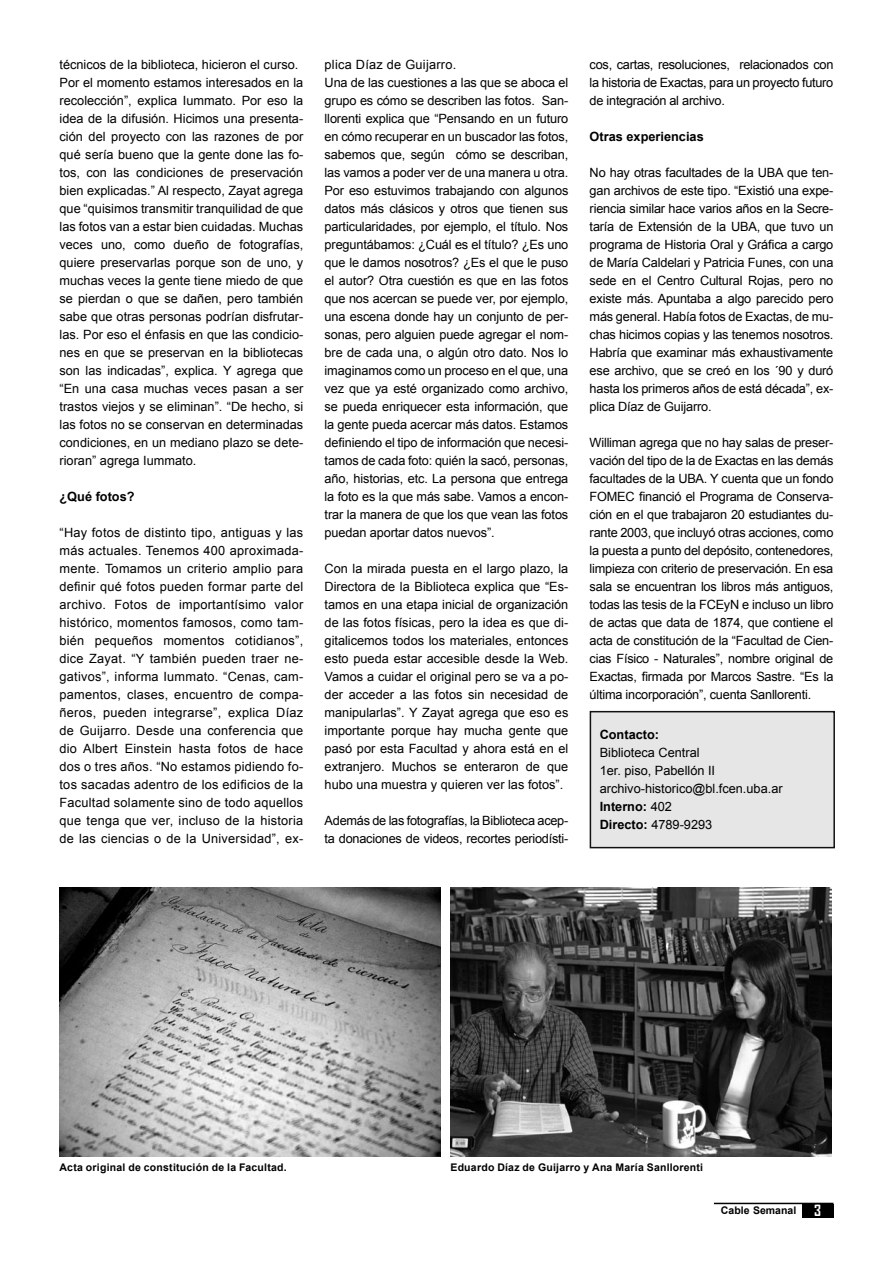
<style>
.page{position:relative;width:893px;height:1263px;background:#fff}
.page>*{position:absolute;margin:0;border:0;box-sizing:border-box;transform-origin:0 0}
.t1{font:700 15px "Agency FB";color:#fff}
.A-_TEXTO_notas{font:12.75px/18px "Arial";letter-spacing:-.01em;color:#000;text-align:justify}
.A-_TEXTO_notas-2{font:700 12.75px "Arial";color:#000}
.A-_TEXTO_notas-3{font:12.75px "Arial";letter-spacing:.02em;color:#000}
.Epigrafe{font:700 10.5px "Arial";letter-spacing:.02em;color:#000}
.Epigrafe-2{font:700 10.5px "Arial";color:#000}
.s1{font-weight:400}
.s2{font-weight:700}
</style>
<div class="page">
<div style="left:802px;top:1204px;width:31px;height:13px;background:#000"></div>
<hr style="left:714px;top:1203px;width:119px;height:1px;background:#000">
<div style="left:590px;top:712px;width:244px;height:136px;background:#e6e6e6"></div>
<div style="left:590px;top:711px;width:245px;height:137px;border:2px solid #111"></div>
<img style="left:450px;top:888px;width:381px;height:269px">
<img style="left:60px;top:888px;width:380px;height:269px">
<p class="A-_TEXTO_notas" style="left:60px;top:55px;width:240px">técnicos de la biblioteca, hicieron el curso.</p>
<p class="A-_TEXTO_notas" style="left:60px;top:73px;width:245px">Por el momento estamos interesados en la recolección”, explica Iummato. Por eso la idea de la difusión. Hicimos una presenta&shy;ción del proyecto con las razones de por qué sería bueno que la gente done las fo&shy;tos, con las condiciones de preservación bien explicadas.” Al respecto, Zayat agrega que “quisimos transmitir tranquilidad de que las fotos van a estar bien cuidadas. Muchas veces uno, como dueño de fotografías, quiere preservarlas porque son de uno, y muchas veces la gente tiene miedo de que se pierdan o que se dañen, pero también sabe que otras personas podrían disfrutar&shy;las. Por eso el énfasis en que las condicio&shy;nes en que se preservan en la bibliotecas son las indicadas”, explica. Y agrega que “En una casa muchas veces pasan a ser trastos viejos y se eliminan”. “De hecho, si las fotos no se conservan en determinadas condiciones, en un mediano plazo se dete&shy;rioran” agrega Iummato.</p>
<p class="A-_TEXTO_notas-2" style="left:60px;top:488px;width:77px">¿Qué fotos?</p>
<p class="A-_TEXTO_notas" style="left:60px;top:523px;width:245px">“Hay fotos de distinto tipo, antiguas y las más actuales. Tenemos 400 aproximada&shy;mente. Tomamos un criterio amplio para definir qué fotos pueden formar parte del archivo. Fotos de importantísimo valor histórico, momentos famosos, como tam&shy;bién pequeños momentos cotidianos”, dice Zayat. “Y también pueden traer ne&shy;gativos”, informa Iummato. “Cenas, cam&shy;pamentos, clases, encuentro de compa&shy;ñeros, pueden integrarse”, explica Díaz de Guijarro. Desde una conferencia que dio Albert Einstein hasta fotos de hace dos o tres años. “No estamos pidiendo fo&shy;tos sacadas adentro de los edificios de la Facultad solamente sino de todo aquellos que tenga que ver, incluso de la historia de las ciencias o de la Universidad”, ex-</p>
<p class="A-_TEXTO_notas-3" style="left:325px;top:56px;width:133px">plica Díaz de Guijarro.</p>
<p class="A-_TEXTO_notas" style="left:325px;top:73px;width:245px">Una de las cuestiones a las que se aboca el grupo es cómo se describen las fotos. San&shy;llorenti explica que “Pensando en un futuro en cómo recuperar en un buscador las fotos, sabemos que, según cómo se describan, las vamos a poder ver de una manera u otra.<br>Por eso estuvimos trabajando con algunos datos más clásicos y otros que tienen sus particularidades, por ejemplo, el título. Nos preguntábamos: ¿Cuál es el título? ¿Es uno que le damos nosotros? ¿Es el que le puso el autor? Otra cuestión es que en las fotos que nos acercan se puede ver, por ejemplo, una escena donde hay un conjunto de per&shy;sonas, pero alguien puede agregar el nom&shy;bre de cada una, o algún otro dato. Nos lo imaginamos como un proceso en el que, una vez que ya esté organizado como archivo, se pueda enriquecer esta información, que la gente pueda acercar más datos. Estamos definiendo el tipo de información que necesi&shy;tamos de cada foto: quién la sacó, personas, año, historias, etc. La persona que entrega la foto es la que más sabe. Vamos a encon&shy;trar la manera de que los que vean las fotos puedan aportar datos nuevos”.</p>
<p class="A-_TEXTO_notas" style="left:325px;top:559px;width:245px">Con la mirada puesta en el largo plazo, la Directora de la Biblioteca explica que “Es&shy;tamos en una etapa inicial de organización de las fotos físicas, pero la idea es que di&shy;gitalicemos todos los materiales, entonces esto pueda estar accesible desde la Web.<br>Vamos a cuidar el original pero se va a po&shy;der acceder a las fotos sin necesidad de manipularlas”. Y Zayat agrega que eso es importante porque hay mucha gente que pasó por esta Facultad y ahora está en el extranjero. Muchos se enteraron de que hubo una muestra y quieren ver las fotos”.</p>
<p class="A-_TEXTO_notas" style="left:325px;top:811px;width:245px">Además de las fotografías, la Biblioteca acep&shy;ta donaciones de videos, recortes periodísti-</p>
<p class="A-_TEXTO_notas" style="left:590px;top:55px;width:245px">cos, cartas, resoluciones, relacionados con la historia de Exactas, para un proyecto futuro de integración al archivo.</p>
<p class="A-_TEXTO_notas-2" style="left:590px;top:128px;width:116px">Otras experiencias</p>
<p class="A-_TEXTO_notas" style="left:590px;top:163px;width:245px">No hay otras facultades de la UBA que ten&shy;gan archivos de este tipo. “Existió una expe&shy;riencia similar hace varios años en la Secre&shy;taría de Extensión de la UBA, que tuvo un programa de Historia Oral y Gráfica a cargo de María Caldelari y Patricia Funes, con una sede en el Centro Cultural Rojas, pero no existe más. Apuntaba a algo parecido pero más general. Había fotos de Exactas, de mu&shy;chas hicimos copias y las tenemos nosotros.<br>Habría que examinar más exhaustivamente ese archivo, que se creó en los ´90 y duró hasta los primeros años de está década”, ex&shy;plica Díaz de Guijarro.</p>
<p class="A-_TEXTO_notas" style="left:590px;top:433px;width:245px">Williman agrega que no hay salas de preser&shy;vación del tipo de la de Exactas en las demás facultades de la UBA. Y cuenta que un fondo FOMEC financió el Programa de Conserva&shy;ción en el que trabajaron 20 estudiantes du&shy;rante 2003, que incluyó otras acciones, como la puesta a punto del depósito, contenedores, limpieza con criterio de preservación. En esa sala se encuentran los libros más antiguos, todas las tesis de la FCEyN e incluso un libro de actas que data de 1874, que contiene el acta de constitución de la “Facultad de Cien&shy;cias Físico - Naturales”, nombre original de Exactas, firmada por Marcos Sastre. “Es la última incorporación”, cuenta Sanllorenti.</p>
<p class="A-_TEXTO_notas-2" style="left:600px;top:726px;width:61px">Contacto:</p>
<p class="A-_TEXTO_notas" style="left:600px;top:744px;width:101px">Biblioteca Central</p>
<p class="A-_TEXTO_notas" style="left:600px;top:762px;width:117px">1er. piso, Pabellón II</p>
<p class="A-_TEXTO_notas" style="left:600px;top:780px;width:185px">archivo-historico@bl.fcen.uba.ar</p>
<p class="A-_TEXTO_notas-2" style="left:600px;top:798px;width:74px">Interno: <span class="s1">402</span></p>
<p class="A-_TEXTO_notas" style="left:600px;top:816px;width:114px"><span class="s2">Directo:</span> 4789-9293</p>
<p class="Epigrafe" style="left:60px;top:1161px;width:229px">Acta original de constitución de la Facultad.</p>
<p class="Epigrafe" style="left:450px;top:1161px;width:254px">Eduardo Díaz de Guijarro y Ana María Sanllorenti</p>
<p class="Epigrafe-2" style="left:721px;top:1204px;width:77px">Cable Semanal</p>
<p class="t1" style="left:814px;top:1201px;width:8px">3</p>
</div>
